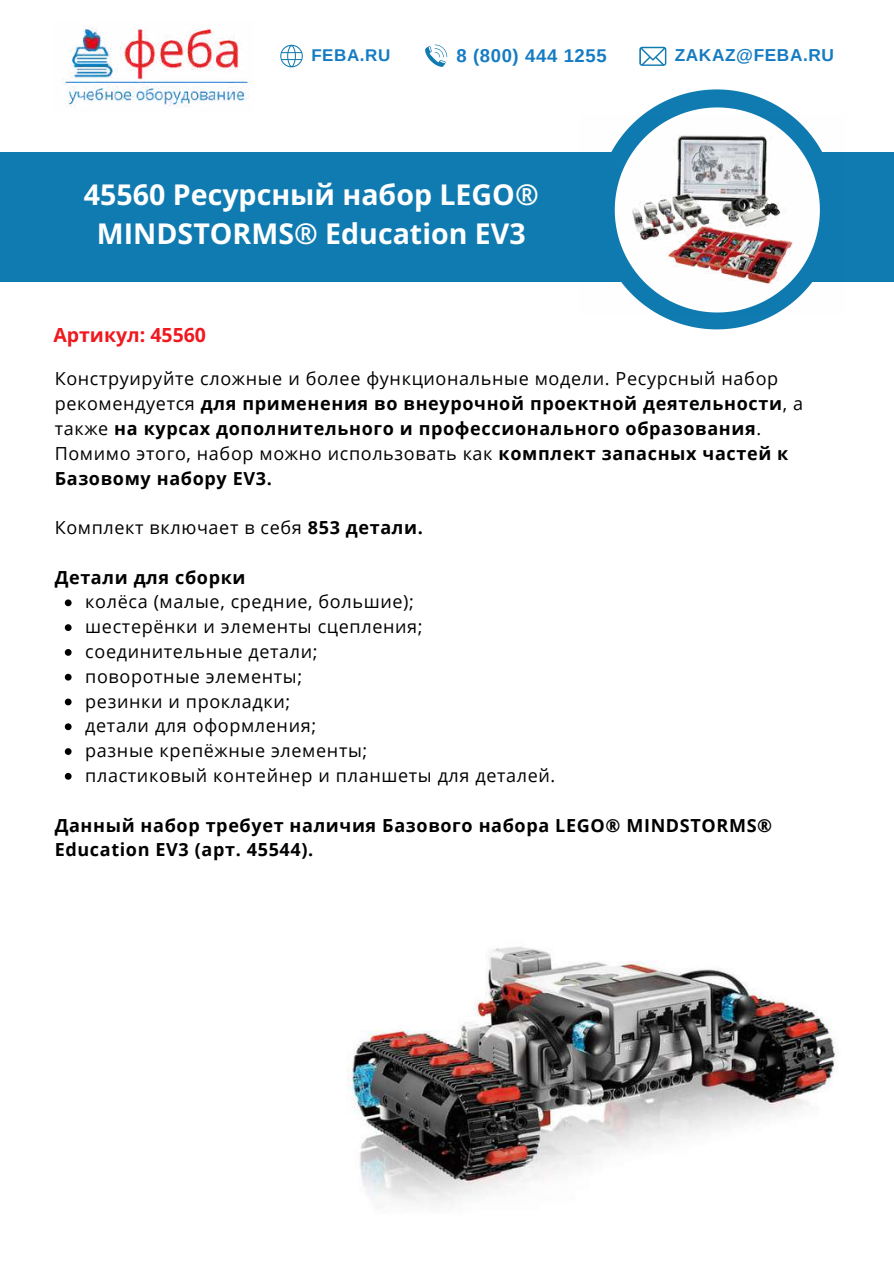
<style>
.page{position:relative;width:894px;height:1264px;background:#fff}
.page>*{position:absolute;margin:0;border:0;box-sizing:border-box;transform-origin:0 0}
.t1{font:700 28.5px/38.2px "Open Sans";color:#fff;text-align:center}
.t2{font:700 19.5px "Open Sans";color:#ef191f}
.t3{font:700 18.45px "Arimo";letter-spacing:.035em;color:#157bc2}
.t4{font:700 18px/24.8px "Open Sans";letter-spacing:.035em;color:#000}
.t5{font:18px/24.8px "Open Sans";letter-spacing:.035em;color:#000}
.t6{font:700 17.25px "Arimo";letter-spacing:.035em;color:#157bc2}
.t7{font:700 16.95px "Arimo";letter-spacing:.035em;color:#157bc2}
.s1{font-weight:400}
.s2{font-weight:700}
</style>
<div class="page">
<img style="left:62px;top:27px;width:187px;height:80px">
<svg style="left:639px;top:47px;width:27px;height:19px"></svg>
<svg style="left:425px;top:45px;width:22px;height:22px"></svg>
<svg style="left:280px;top:45px;width:23px;height:22px"></svg>
<div style="left:0;top:152px;width:893px;height:130px;background:#107bb1"></div>
<svg style="left:654px;top:89px;width:125px;height:240px;fill:#107bb1"></svg>
<svg style="left:644px;top:107px;width:146px;height:7px"></svg>
<svg style="left:65px;top:599px;width:7px;height:7px"></svg>
<svg style="left:65px;top:624px;width:7px;height:7px"></svg>
<svg style="left:65px;top:649px;width:7px;height:6px"></svg>
<svg style="left:65px;top:673px;width:7px;height:7px"></svg>
<svg style="left:65px;top:698px;width:7px;height:7px"></svg>
<svg style="left:65px;top:723px;width:7px;height:7px"></svg>
<svg style="left:65px;top:748px;width:7px;height:7px"></svg>
<svg style="left:65px;top:773px;width:7px;height:6px"></svg>
<img style="left:611px;top:114px;width:211px;height:200px">
<img style="left:347px;top:946px;width:491px;height:258px">
<p class="t7" style="left:311px;top:44px;width:81px">FEBA.RU</p>
<p class="t3" style="left:456px;top:43px;width:152px">8 (800) 444 1255</p>
<p class="t6" style="left:674px;top:43px;width:161px">ZAKAZ@FEBA.RU</p>
<h1 class="t1" style="left:84px;top:175px;width:456px">45560 Ресурсный набор LEGO®<br>MINDSTORMS® Education EV3</h1>
<p class="t2" style="left:53px;top:321px;width:154px">Артикул: 45560</p>
<p class="t4" style="left:55px;top:366px;width:749px"><span class="s1">Конструируйте сложные и более функциональные модели. Ресурсный набор рекомендуется</span> для применения во внеурочной проектной деятельности<span class="s1">, а также</span> на курсах дополнительного и профессионального образования<span class="s1">.<br>Помимо этого, набор можно использовать как</span> комплект запасных частей к Базовому набору EV3.</p>
<p class="t5" style="left:55px;top:515px;width:369px">Комплект включает в себя <span class="s2">853 детали.</span></p>
<p class="t4" style="left:55px;top:564px;width:192px">Детали для сборки</p>
<p class="t5" style="left:85px;top:589px;width:471px">колёса (малые, средние, большие);<br>шестерёнки и элементы сцепления; соединительные детали;<br>поворотные элементы;<br>резинки и прокладки;<br>детали для оформления;<br>разные крепёжные элементы;<br>пластиковый контейнер и планшеты для деталей.</p>
<p class="t4" style="left:55px;top:812px;width:719px">Данный набор требует наличия Базового набора LEGO® MINDSTORMS®<br>Education EV3 (арт. 45544).</p>
</div>
